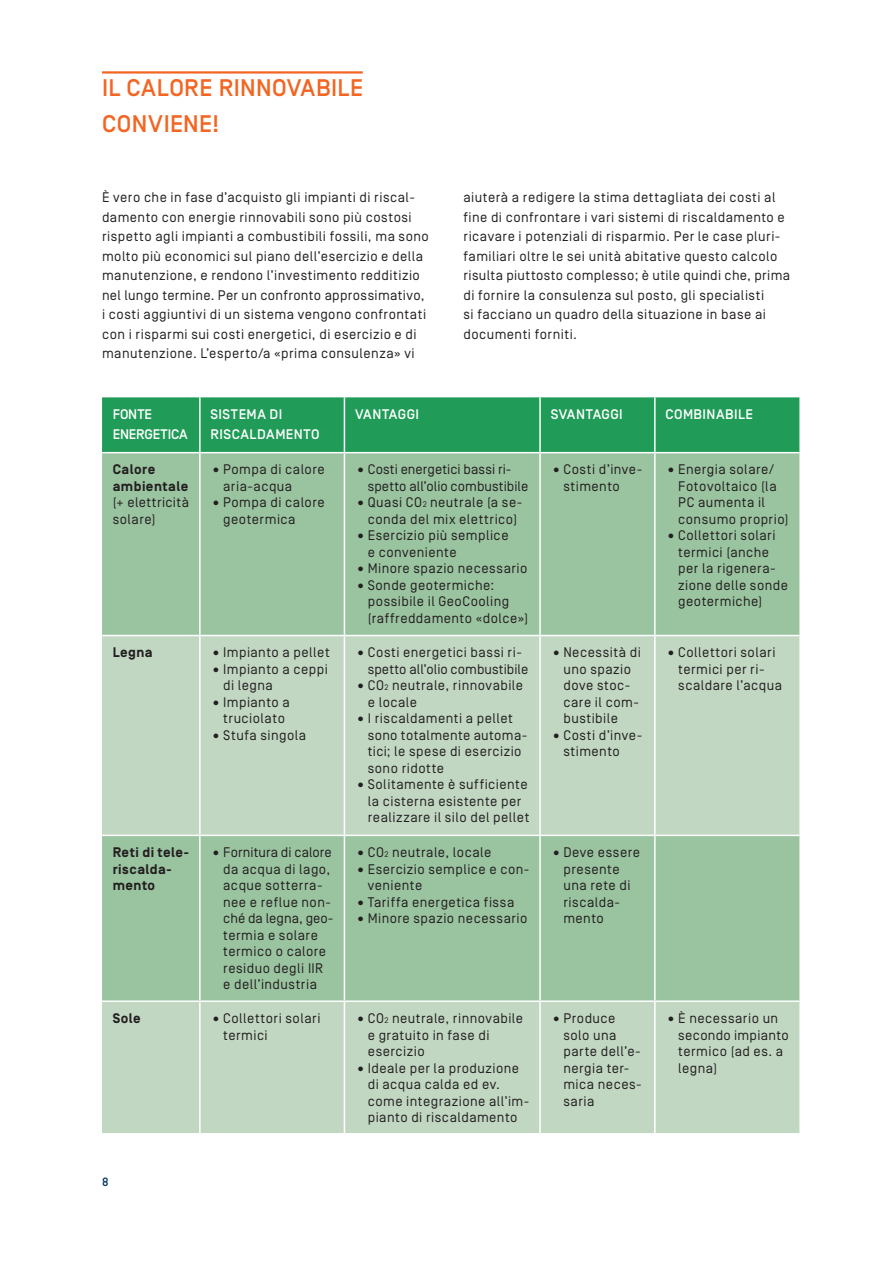
<style>
.page{position:relative;width:893px;height:1263px;background:#fff}
.page>*{position:absolute;margin:0;border:0;box-sizing:border-box;transform-origin:0 0}
.t1{font:500 24px/36px "Simplon Norm";letter-spacing:.015em;color:#f26522}
.t2{font:13.8px/16.5px "Simplon Norm";letter-spacing:.035em;color:#231f20}
.t3{font:500 13.8px/19.5px "Simplon Norm";letter-spacing:.03em;color:#fff}
.t4{font:700 13.8px/16.5px "Simplon Norm";letter-spacing:.035em;color:#231f20}
.t5{font:13.8px/16.5px "Simplon Norm";letter-spacing:.005em;color:#231f20}
.t6{font:13.8px/16.5px "Simplon Norm";letter-spacing:.015em;color:#231f20}
.t7{font:500 13.8px/19.5px "Simplon Norm";letter-spacing:-.01em;color:#fff}
.t8{font:500 12px "Simplon Norm";color:#02375f}
.s1{font-size:8.1px}
</style>
<div class="page">
<hr style="left:102px;top:71px;width:261px;height:3px;background:#f26522">
<div style="left:102px;top:397px;width:697px;height:55px;background:#209b58"></div>
<div style="left:102px;top:453px;width:697px;height:182px;background:#9ac3a0"></div>
<svg style="left:102px;top:636px;width:697px;height:497px;background:#b4d0b6"></svg>
<hr style="left:199px;top:453px;width:2px;height:182px;background:#fff">
<hr style="left:344px;top:453px;width:1px;height:182px;background:#fff">
<hr style="left:539px;top:453px;width:2px;height:182px;background:#fff">
<hr style="left:654px;top:453px;width:2px;height:182px;background:#fff">
<hr style="left:199px;top:636px;width:2px;height:199px;background:#fff">
<hr style="left:344px;top:636px;width:1px;height:199px;background:#fff">
<hr style="left:539px;top:636px;width:2px;height:199px;background:#fff">
<hr style="left:654px;top:636px;width:2px;height:199px;background:#fff">
<hr style="left:102px;top:835px;width:98px;height:1px;background:#fff">
<hr style="left:200px;top:835px;width:144px;height:1px;background:#fff">
<hr style="left:199px;top:836px;width:2px;height:164px;background:#fff">
<hr style="left:344px;top:835px;width:196px;height:1px;background:#fff">
<hr style="left:344px;top:836px;width:1px;height:164px;background:#fff">
<hr style="left:540px;top:835px;width:115px;height:1px;background:#fff">
<hr style="left:539px;top:836px;width:2px;height:164px;background:#fff">
<hr style="left:655px;top:835px;width:144px;height:1px;background:#fff">
<hr style="left:654px;top:836px;width:2px;height:164px;background:#fff">
<hr style="left:102px;top:1000px;width:98px;height:2px;background:#fff">
<hr style="left:200px;top:1000px;width:144px;height:2px;background:#fff">
<hr style="left:199px;top:1002px;width:2px;height:131px;background:#fff">
<hr style="left:344px;top:1000px;width:196px;height:2px;background:#fff">
<hr style="left:344px;top:1002px;width:1px;height:131px;background:#fff">
<hr style="left:540px;top:1000px;width:115px;height:2px;background:#fff">
<hr style="left:539px;top:1002px;width:2px;height:131px;background:#fff">
<hr style="left:655px;top:1000px;width:144px;height:2px;background:#fff">
<hr style="left:654px;top:1002px;width:2px;height:131px;background:#fff">
<hr style="left:199px;top:397px;width:2px;height:55px;background:#fff">
<hr style="left:344px;top:397px;width:1px;height:55px;background:#fff">
<hr style="left:539px;top:397px;width:2px;height:55px;background:#fff">
<hr style="left:654px;top:397px;width:2px;height:55px;background:#fff">
<h1 class="t1" style="left:102px;top:71px;width:263px">IL CALORE RINNOVABILE<br>CONVIENE!</h1>
<p class="t2" style="left:102px;top:188px;width:328px;line-height:19.5px">È vero che in fase d’acquisto gli impianti di riscal&shy;damento con energie rinnovabili sono più costosi rispetto agli impianti a combustibili fossili, ma sono molto più economici sul piano dell’esercizio e della manutenzione, e rendono l’investimento redditizio nel lungo termine. Per un confronto approssimativo, i costi aggiuntivi di un sistema vengono confrontati con i risparmi sui costi energetici, di esercizio e di manutenzione. L’esperto/a «prima consulenza» vi</p>
<p class="t2" style="left:463px;top:188px;width:328px;line-height:19.5px">aiuterà a redigere la stima dettagliata dei costi al fine di confrontare i vari sistemi di riscaldamento e ricavare i potenziali di risparmio. Per le case pluri&shy;familiari oltre le sei unità abitative questo calcolo risulta piuttosto complesso; è utile quindi che, prima di fornire la consulenza sul posto, gli specialisti<br>si facciano un quadro della situazione in base ai documenti forniti.</p>
<p class="t7" style="left:113px;top:405px;width:77px">FONTE<br>ENERGETICA</p>
<p class="t3" style="left:210px;top:405px;width:111px">SISTEMA DI<br>RISCALDAMENTO</p>
<p class="t3" style="left:355px;top:405px;width:65px">VANTAGGI</p>
<p class="t3" style="left:551px;top:405px;width:74px">SVANTAGGI</p>
<p class="t3" style="left:665px;top:405px;width:89px">COMBINABILE</p>
<p class="t4" style="left:113px;top:462px;width:77px">Calore ambientale</p>
<p class="t2" style="left:113px;top:495px;width:78px">(+ elettricità solare)</p>
<p class="t5" style="left:368px;top:462px;width:162px;text-indent:-13px">•Costi energetici bassi ri&shy;spetto all’olio combustibile</p>
<p class="t2" style="left:355px;top:495px;width:169px;text-align:center">•Quasi CO<span class="s1">2</span> neutrale (a se&shy;conda del mix elettrico)</p>
<p class="t2" style="left:368px;top:528px;width:142px;text-indent:-13px">•Esercizio più semplice e conveniente</p>
<p class="t2" style="left:355px;top:561px;width:174px">•Minore spazio necessario</p>
<p class="t2" style="left:368px;top:577px;width:162px;text-indent:-13px">•Sonde geotermiche: possibile il GeoCooling (raffreddamento «dolce»)</p>
<p class="t2" style="left:563px;top:462px;width:80px;text-indent:-13px">•Costi d’inve&shy;stimento</p>
<p class="t2" style="left:678px;top:462px;width:112px;text-indent:-13px">•Energia solare/<br>Fotovoltaico (la<br>PC aumenta il consumo proprio)</p>
<p class="t2" style="left:678px;top:528px;width:111px;text-indent:-13px">•Collettori solari termici (anche per la rigenera&shy;zione delle sonde geotermiche)</p>
<p class="t2" style="left:223px;top:462px;width:103px;text-indent:-13px">•Pompa di calore aria-acqua</p>
<p class="t2" style="left:223px;top:495px;width:103px;text-indent:-13px">•Pompa di calore geotermica</p>
<p class="t4" style="left:113px;top:645px;width:41px">Legna</p>
<p class="t2" style="left:210px;top:645px;width:121px">•Impianto a pellet</p>
<p class="t2" style="left:223px;top:661px;width:106px;text-indent:-13px">•Impianto a ceppi di legna</p>
<p class="t2" style="left:210px;top:694px;width:81px;text-align:center">•Impianto a truciolato</p>
<p class="t2" style="left:210px;top:727px;width:97px">•Stufa singola</p>
<p class="t6" style="left:368px;top:645px;width:162px;text-indent:-13px">•Costi energetici bassi ri&shy;spetto all’olio combustibile</p>
<p class="t2" style="left:368px;top:678px;width:157px;text-indent:-13px">•CO<span class="s1">2</span> neutrale, rinnovabile e locale</p>
<p class="t2" style="left:368px;top:711px;width:161px;text-indent:-13px">•I riscaldamenti a pellet sono totalmente automa&shy;tici; le spese di esercizio sono ridotte</p>
<p class="t2" style="left:368px;top:777px;width:163px;text-indent:-13px">•Solitamente è sufficiente la cisterna esistente per realizzare il silo del pellet</p>
<p class="t4" style="left:113px;top:845px;width:78px">Reti di tele&shy;riscalda&shy;mento</p>
<p class="t2" style="left:223px;top:844px;width:112px;text-indent:-13px">•Fornitura di calore da acqua di lago, acque sotterra&shy;nee e reflue non&shy;ché da legna, geo&shy;termia e solare termico o calore residuo degli IIR e dell’industria</p>
<p class="t2" style="left:355px;top:844px;width:138px">•CO<span class="s1">2</span> neutrale, locale</p>
<p class="t2" style="left:368px;top:861px;width:163px;text-indent:-13px">•Esercizio semplice e con&shy;veniente</p>
<p class="t2" style="left:355px;top:894px;width:161px">•Tariffa energetica fissa</p>
<p class="t2" style="left:355px;top:910px;width:174px">•Minore spazio necessario</p>
<p class="t4" style="left:113px;top:1011px;width:30px">Sole</p>
<p class="t2" style="left:223px;top:1010px;width:99px;text-indent:-13px">•Collettori solari termici</p>
<p class="t2" style="left:368px;top:1010px;width:157px;text-indent:-13px">•CO<span class="s1">2</span> neutrale, rinnovabile e gratuito in fase di esercizio</p>
<p class="t2" style="left:368px;top:1060px;width:163px;text-indent:-13px">•Ideale per la produzione di acqua calda ed ev. come integrazione all’im&shy;pianto di riscaldamento</p>
<p class="t8" style="left:102px;top:1176px;width:8px">8</p>
<p class="t2" style="left:563px;top:645px;width:79px;text-indent:-13px">•Necessità di uno spazio dove stoc&shy;care il com&shy;bustibile</p>
<p class="t2" style="left:563px;top:727px;width:80px;text-indent:-13px">•Costi d’inve&shy;stimento</p>
<p class="t2" style="left:678px;top:645px;width:105px;text-indent:-13px">•Collettori solari termici per ri&shy;scaldare l’acqua</p>
<p class="t2" style="left:563px;top:844px;width:78px;text-indent:-13px">•Deve essere presente una rete di riscalda&shy;mento</p>
<p class="t2" style="left:563px;top:1010px;width:80px;text-indent:-13px">•Produce solo una parte dell’e&shy;nergia ter&shy;mica neces&shy;saria</p>
<p class="t2" style="left:678px;top:1010px;width:112px;text-indent:-13px">•È necessario un secondo impianto termico (ad es. a legna)</p>
</div>
